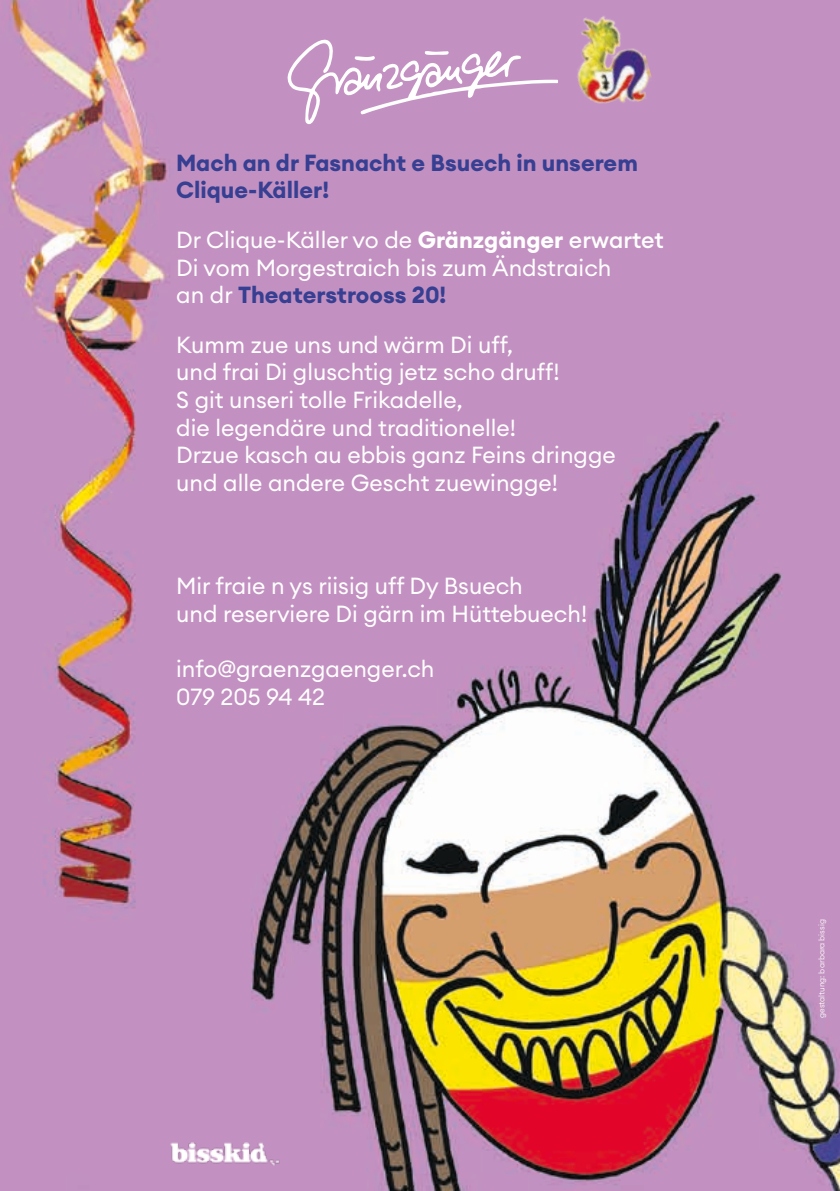
<style>
.page{position:relative;width:840px;height:1191px;background:#fff}
.page>*{position:absolute;margin:0;border:0;box-sizing:border-box;transform-origin:0 0}
.t1{font:23px/27.6px "Euclid Circular A";color:#fff}
.t2{font:700 23px/27.6px "Euclid Circular A";color:#363f92}
.t3{font:300 8px "Euclid Circular A";color:#fff}
.s1{font-weight:700}
.s2{font-weight:500}
.s3{font-weight:700;color:#363f92}
</style>
<div class="page">
<img style="left:0;top:0;width:839px;height:1191px">
<svg style="left:287px;top:33px;width:271px;height:95px;background:#cba0c9"></svg>
<img style="left:561px;top:5px;width:95px;height:111px">
<img style="left:170px;top:1142px;width:111px;height:23px">
<p class="t2" style="left:176px;top:149px;width:463px">Mach an dr Fasnacht e Bsuech in unserem<br>Clique-Käller!</p>
<p class="t1" style="left:176px;top:226px;width:489px">Dr Clique-Käller vo de <span class="s1">Gränzgänger</span> <span class="s2">erwartet<br></span>Di vom Morgestraich bis zum Ändstraich<br>an dr <span class="s3">Theaterstrooss 20!</span></p>
<p class="t1" style="left:176px;top:330px;width:441px">Kumm zue uns und wärm Di uff,<br>und frai Di gluschtig jetz scho druff!<br>S git unseri tolle Frikadelle,<br>die legendäre und traditionelle!<br>Drzue kasch au ebbis ganz Feins dringge und alle andere Gescht zuewingge!</p>
<p class="t1" style="left:176px;top:572px;width:412px">Mir fraie n ys riisig uff Dy Bsuech<br>und reserviere Di gärn im Hüttebuech!</p>
<p class="t1" style="left:176px;top:654px;width:260px">info@graenzgaenger.ch<br>079 205 94 42</p>
<p class="t3" style="left:816px;top:1018px;width:100px;rotate:-90deg">gestaltung: barbara bissig</p>
</div>
